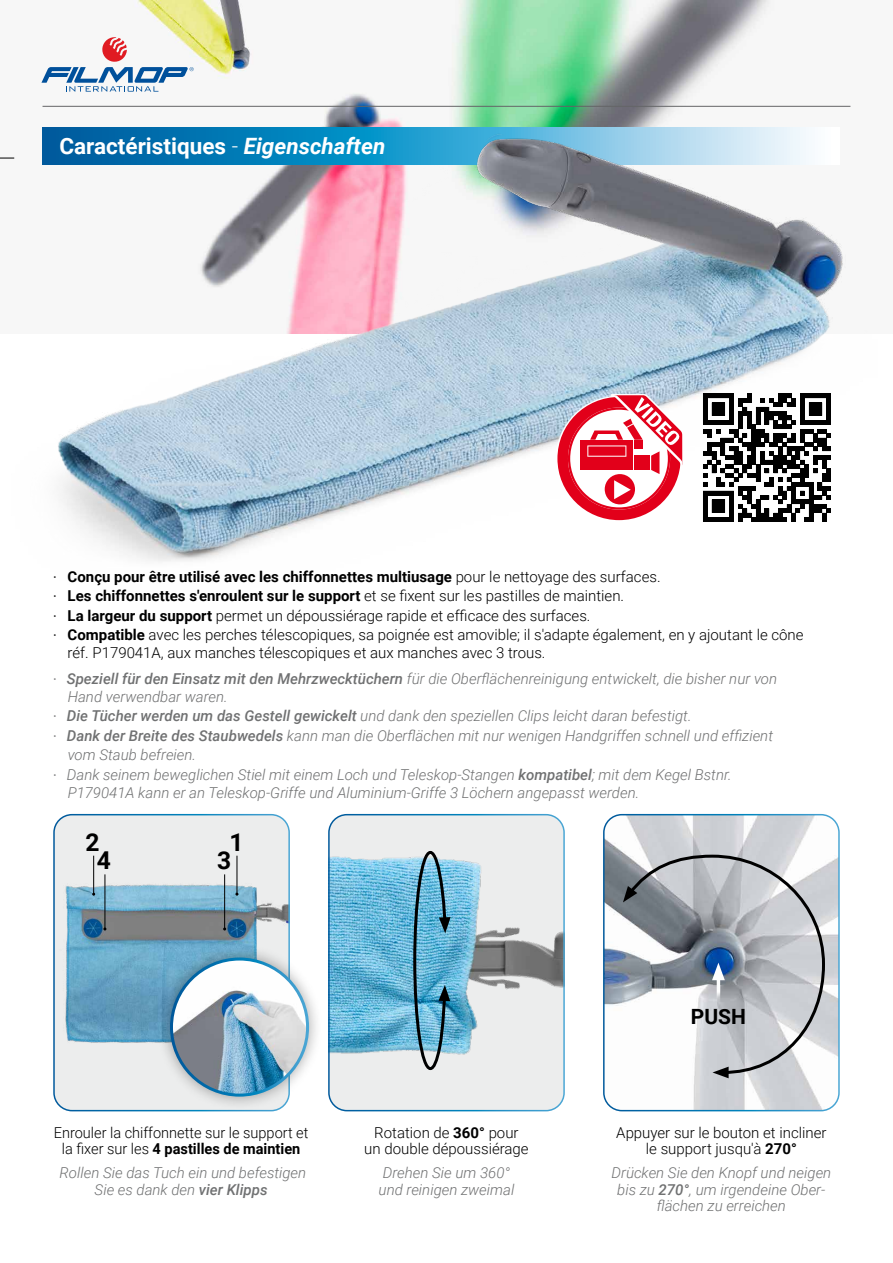
<style>
.page{position:relative;width:893px;height:1263px;background:#fff}
.page>*{position:absolute;margin:0;border:0;box-sizing:border-box;transform-origin:0 0}
.t1{font:700 24.6px "Roboto";color:#000}
.t2{font:700 22.5px "Roboto";color:#fff}
.t3{font:700 21px "Roboto";color:#000}
.t4{font:300 15px/19.5px "Roboto";color:#000;text-align:center}
.t5{font:italic 300 15px/16.5px "Roboto";color:#707172;text-align:center}
.s1{font-weight:300}
.s2{font-style:italic}
.s3{font-family:"Helvetica Neue LT Std";font-stretch:condensed}
.s4{font-weight:700}
.s5{font-family:"Helvetica Neue LT Std";font-stretch:condensed;color:#707172}
.s6{font-weight:500;font-style:italic;color:#707172}
.s7{font-style:italic;color:#707172}
.s8{font-family:"Helvetica Neue LT Std";font-style:normal;font-stretch:condensed}
.s9{font-weight:500}
</style>
<div class="page">
<img style="left:0;top:1px;width:851px;height:157px">
<div style="left:329px;top:815px;width:235px;height:296px;background:#eceded;border-radius:18px"></div>
<img style="left:331px;top:856px;width:231px;height:199px">
<div style="left:328px;top:814px;width:237px;height:297px;border:2px solid #fff;border-radius:18px"></div>
<img style="left:412px;top:851px;width:39px;height:220px">
<img style="left:604px;top:815px;width:233px;height:296px">
<div style="left:603px;top:814px;width:237px;height:297px;border:2px solid #fff;border-radius:18px"></div>
<div style="left:54px;top:815px;width:235px;height:296px;background:#eceded;border-radius:18px"></div>
<img style="left:65px;top:875px;width:222px;height:168px">
<div style="left:53px;top:814px;width:237px;height:297px;border:2px solid #fff;border-radius:18px"></div>
<hr style="left:93px;top:856px;width:1px;height:38px;background:#000">
<hr style="left:105px;top:874px;width:1px;height:55px;background:#000">
<hr style="left:224px;top:874px;width:1px;height:55px;background:#000">
<hr style="left:237px;top:856px;width:1px;height:38px;background:#000">
<div style="left:156px;top:943px;width:167px;height:167px;background:#000;opacity:.35"></div>
<img style="left:171px;top:965px;width:137px;height:130px">
<div style="left:170px;top:957px;width:139px;height:139px;border:3px solid #fff;border-radius:50%"></div>
<svg style="left:41px;top:37px;width:153px;height:55px"></svg>
<svg style="left:623px;top:853px;width:203px;height:225px"></svg>
<img style="left:58px;top:221px;width:788px;height:341px">
<svg style="left:0;top:158px;width:12px;height:1px"></svg>
<svg style="left:556px;top:394px;width:128px;height:128px"></svg>
<div style="left:557px;top:397px;width:124px;height:123px;background:#e2001a;border-radius:50%"></div>
<svg style="left:568px;top:395px;width:115px;height:115px"></svg>
<svg style="left:703px;top:394px;width:128px;height:128px"></svg>
<img style="left:12px;top:106px;width:839px;height:115px">
<h2 class="t2" style="left:60px;top:130px;width:327px">Caractéristiques <span class="s1">-</span> <span class="s2">Eigenschaften</span></h2>
<p class="t4" style="left:53px;top:566px;width:752px;text-align:left"><span class="s3">∙</span> <span class="s4">Conçu pour être utilisé avec les chiffonnettes multiusage</span> pour le nettoyage des surfaces.<br><span class="s3">∙</span> <span class="s4">Les chiffonnettes s'enroulent sur le support</span> et se fixent sur les pastilles de maintien.<br><span class="s3">∙</span> <span class="s4">La largeur du support</span> permet un dépoussiérage rapide et efficace des surfaces.<br><span class="s3">∙</span> <span class="s4">Compatible</span> avec les perches télescopiques, sa poignée est amovible; il s'adapte également, en y ajoutant le cône</p>
<p class="t4" style="left:53px;top:640px;width:725px;line-height:25.5px;text-align:left;text-indent:14px">réf. P179041A, aux manches télescopiques et aux manches avec 3 trous.<br><span class="s5">∙</span> <span class="s6">Speziell für den Einsatz mit den Mehrzwecktüchern</span> <span class="s7">für die Oberflächenreinigung entwickelt, die bisher nur von</span></p>
<p class="t5" style="left:68px;top:688px;width:162px">Hand verwendbar waren.</p>
<p class="t5" style="left:53px;top:707px;width:640px"><span class="s8">∙</span> <span class="s9">Die Tücher werden um das Gestell gewickelt</span> und dank den speziellen Clips leicht daran befestigt.</p>
<p class="t5" style="left:53px;top:727px;width:721px"><span class="s8">∙</span> <span class="s9">Dank der Breite des Staubwedels</span> kann man die Oberflächen mit nur wenigen Handgriffen schnell und effizient</p>
<p class="t5" style="left:68px;top:746px;width:130px">vom Staub befreien.</p>
<p class="t5" style="left:53px;top:766px;width:680px"><span class="s8">∙</span> Dank seinem beweglichen Stiel mit einem Loch und Teleskop-Stangen <span class="s9">kompatibel</span>; mit dem Kegel Bstnr.</p>
<p class="t5" style="left:68px;top:784px;width:573px">P179041A kann er an Teleskop-Griffe und Aluminium-Griffe 3 Löchern angepasst werden.</p>
<h1 class="t1" style="left:85px;top:825px;width:16px">2</h1>
<h1 class="t1" style="left:229px;top:825px;width:16px">1</h1>
<h1 class="t1" style="left:97px;top:843px;width:16px">4</h1>
<h1 class="t1" style="left:217px;top:843px;width:16px">3</h1>
<p class="t4" style="left:54px;top:1124px;width:256px;line-height:16.5px">Enrouler la chiffonnette sur le support et la fixer sur les <span class="s4">4 pastilles de maintien</span></p>
<p class="t5" style="left:60px;top:1164px;width:248px">Rollen Sie das Tuch ein und befestigen<br>Sie es dank den <span class="s9">vier Klipps</span></p>
<p class="t4" style="left:364px;top:1124px;width:166px;line-height:16.5px">Rotation de <span class="s4">360°</span> pour un double dépoussiérage</p>
<p class="t5" style="left:379px;top:1164px;width:137px;text-align:left">Drehen Sie um 360° und reinigen zweimal</p>
<h3 class="t3" style="left:691px;top:1002px;width:57px">PUSH</h3>
<p class="t4" style="left:616px;top:1124px;width:212px;line-height:16.5px">Appuyer sur le bouton et incliner le support jusqu'à <span class="s4">270°</span></p>
<p class="t5" style="left:611px;top:1164px;width:221px">Drücken Sie den Knopf und neigen bis zu <span class="s9">270°</span>, um irgendeine Ober&shy;flächen zu erreichen</p>
</div>
